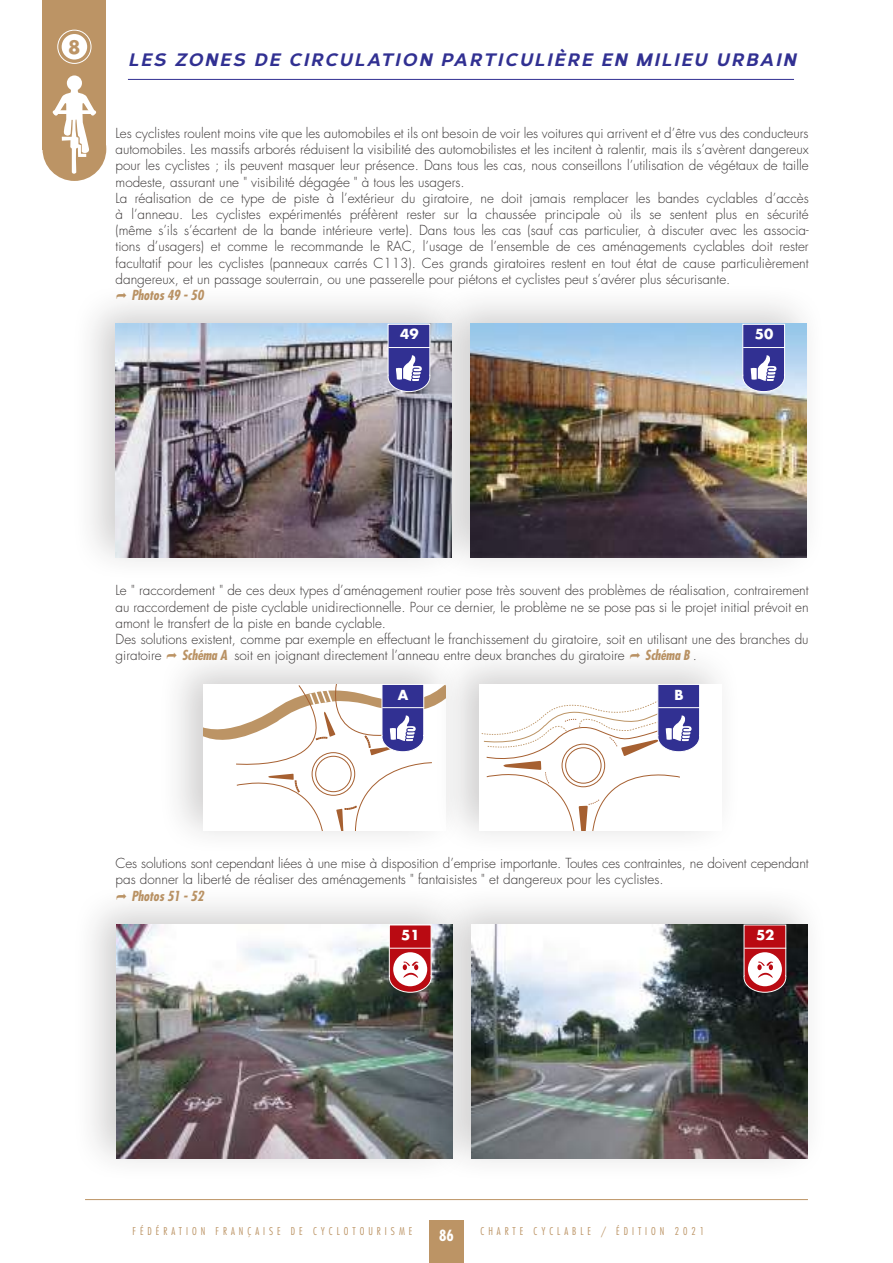
<style>
.page{position:relative;width:893px;height:1263px;background:#fff}
.page>*{position:absolute;margin:0;border:0;box-sizing:border-box;transform-origin:0 0}
.t1{font:italic 800 18px "Corbert";letter-spacing:.11em;color:#313092}
.t2{font:700 18px "Futura";color:#bc9465}
.t3{font:700 condensed 15px "Futura";color:#fff}
.t4{font:300 13.5px/16.2px "Futura";color:#393535}
.t5{font:italic 700 condensed 13.5px "Futura";letter-spacing:-.01em;color:#bc9465}
.t6{font:700 13.5px "Futura";color:#fff}
.t7{font:300 condensed 10.5px "Futura";letter-spacing:.38em;color:#bc9465}
.s1{font-weight:700;font-style:italic;font-stretch:condensed;color:#bc9465}
.s2{font-weight:300;font-style:normal;font-stretch:normal;color:#393535}
</style>
<div class="page">
<div style="left:429px;top:1220px;width:34px;height:43px;background:#bc9465"></div>
<hr style="left:85px;top:1199px;width:723px;height:1px;background:#bc9465">
<div style="left:70px;top:282px;width:403px;height:301px;background:#241f1f;opacity:.22"></div>
<img style="left:116px;top:324px;width:308px;height:234px">
<svg style="left:387px;top:324px;width:37px;height:68px;background:#5f5ea9"></svg>
<div style="left:424px;top:282px;width:403px;height:301px;background:#241f1f;opacity:.22"></div>
<img style="left:470px;top:324px;width:336px;height:234px">
<svg style="left:742px;top:324px;width:43px;height:68px;background:#6060ab"></svg>
<div style="left:157px;top:642px;width:310px;height:214px;background:#241f1f;opacity:.22"></div>
<svg style="left:203px;top:684px;width:230px;height:147px"></svg>
<div style="left:433px;top:642px;width:310px;height:214px;background:#241f1f;opacity:.22"></div>
<div style="left:479px;top:684px;width:242px;height:147px;background:#fff"></div>
<svg style="left:482px;top:685px;width:218px;height:146px"></svg>
<div style="left:71px;top:882px;width:403px;height:301px;background:#241f1f;opacity:.22"></div>
<img style="left:117px;top:924px;width:309px;height:234px">
<svg style="left:389px;top:924px;width:37px;height:69px"></svg>
<div style="left:426px;top:882px;width:403px;height:301px;background:#241f1f;opacity:.22"></div>
<img style="left:471px;top:924px;width:336px;height:234px">
<svg style="left:743px;top:924px;width:43px;height:69px"></svg>
<hr style="left:128px;top:79px;width:666px;height:1px;background:#313092">
<div style="left:43px;top:0;width:63px;height:149px;background:#bc9465"></div>
<div style="left:43px;top:117px;width:63px;height:64px;background:#bc9465;border-radius:50%"></div>
<div style="left:62px;top:34px;width:25px;height:26px;background:#fff;border-radius:50%"></div>
<div style="left:57px;top:30px;width:34px;height:34px;border:1px solid #fff;border-radius:50%"></div>
<svg style="left:52px;top:75px;width:45px;height:99px"></svg>
<svg style="left:117px;top:292px;width:9px;height:7px"></svg>
<svg style="left:167px;top:652px;width:10px;height:7px"></svg>
<svg style="left:630px;top:652px;width:10px;height:7px"></svg>
<svg style="left:117px;top:893px;width:9px;height:6px"></svg>
<h1 class="t2" style="left:68px;top:35px;width:14px">8</h1>
<h1 class="t1" style="left:128px;top:46px;width:669px">LES ZONES DE CIRCULATION PARTICULIÈRE EN MILIEU URBAIN</h1>
<p class="t4" style="left:116px;top:125px;width:695px">Les cyclistes roulent moins vite que les automobiles et ils ont besoin de voir les voitures qui arrivent et d’être vus des conducteurs automobiles. Les massifs arborés réduisent la visibilité des automobilistes et les incitent à ralentir, mais ils s’avèrent dangereux pour les cyclistes ; ils peuvent masquer leur présence. Dans tous les cas, nous conseillons l’utilisation de végétaux de taille modeste, assurant une " visibilité dégagée " à tous les usagers.<br>La réalisation de ce type de piste à l’extérieur du giratoire, ne doit jamais remplacer les bandes cyclables d’accès à l’anneau. Les cyclistes expérimentés préfèrent rester sur la chaussée principale où ils se sentent plus en sécurité (même s’ils s’écartent de la bande intérieure verte). Dans tous les cas (sauf cas particulier, à discuter avec les associa&shy;tions d’usagers) et comme le recommande le RAC, l’usage de l’ensemble de ces aménagements cyclables doit rester facultatif pour les cyclistes (panneaux carrés C113). Ces grands giratoires restent en tout état de cause particulièrement dangereux, et un passage souterrain, ou une passerelle pour piétons et cyclistes peut s’avérer plus sécurisante.</p>
<p class="t5" style="left:131px;top:286px;width:74px">Photos 49 - 50</p>
<p class="t6" style="left:400px;top:325px;width:20px">49</p>
<p class="t6" style="left:755px;top:325px;width:20px">50</p>
<p class="t4" style="left:116px;top:582px;width:695px">Le " raccordement " de ces deux types d’aménagement routier pose très souvent des problèmes de réalisation, contrairement au raccordement de piste cyclable unidirectionnelle. Pour ce dernier, le problème ne se pose pas si le projet initial prévoit en amont le transfert de la piste en bande cyclable.<br>Des solutions existent, comme par exemple en effectuant le franchissement du giratoire, soit en utilisant une des branches du giratoire</p>
<p class="t4" style="left:182px;top:647px;width:444px"><span class="s1">Schéma A</span> soit en joignant directement l’anneau entre deux branches du giratoire</p>
<p class="t5" style="left:645px;top:646px;width:54px">Schéma B <span class="s2">.</span></p>
<p class="t6" style="left:398px;top:685px;width:12px">A</p>
<p class="t6" style="left:674px;top:685px;width:11px">B</p>
<p class="t4" style="left:116px;top:855px;width:695px">Ces solutions sont cependant liées à une mise à disposition d’emprise importante. Toutes ces contraintes, ne doivent cependant pas donner la liberté de réaliser des aménagements " fantaisistes " et dangereux pour les cyclistes.</p>
<p class="t5" style="left:131px;top:887px;width:74px">Photos 51 - 52</p>
<p class="t6" style="left:401px;top:926px;width:20px">51</p>
<p class="t6" style="left:756px;top:926px;width:20px">52</p>
<p class="t7" style="left:132px;top:1225px;width:281px">FÉDÉRATION FRANÇAISE DE CYCLOTOURISME</p>
<p class="t7" style="left:480px;top:1225px;width:225px">CHARTE CYCLABLE / ÉDITION 2021</p>
<p class="t3" style="left:439px;top:1226px;width:16px">86</p>
</div>
